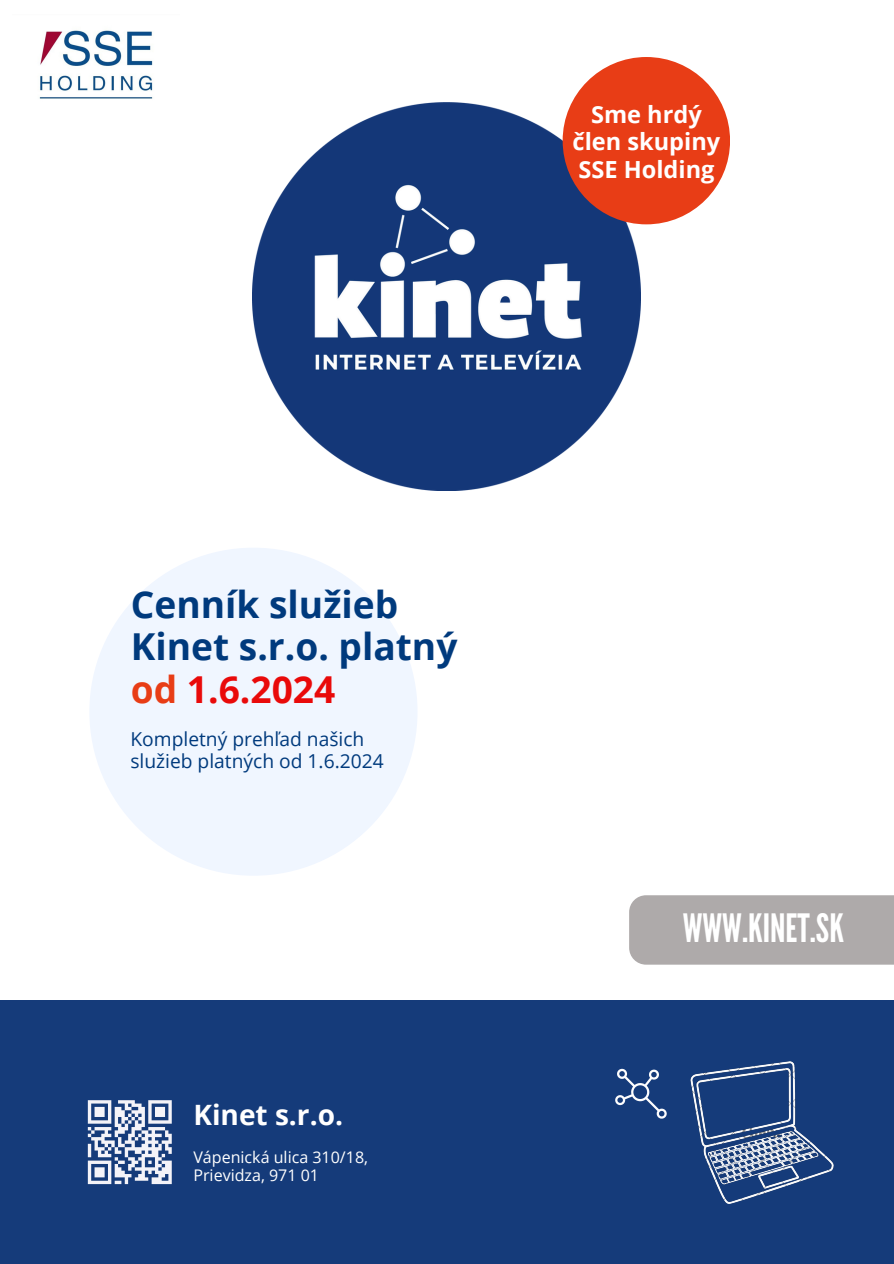
<style>
.page{position:relative;width:894px;height:1264px;background:#fff}
.page>*{position:absolute;margin:0;border:0;box-sizing:border-box;transform-origin:0 0}
.t1{font:39px "League Gothic";color:#fff}
.t2{font:700 37.05px/42.8px "Open Sans";color:#003a7d}
.t3{font:700 28.05px "Open Sans";color:#fff}
.t4{font:700 23.55px/27.2px "Open Sans";color:#fff;text-align:center}
.t5{font:19.2px/22px "Open Sans";color:#003a7d}
.t6{font:16.05px "Open Sans";color:#fff}
.s1{color:#e83d16}
.s2{color:#e90a0a}
</style>
<div class="page">
<div style="left:0;top:1000px;width:893px;height:263px;background:#153b7a"></div>
<svg style="left:615px;top:1068px;width:51px;height:50px"></svg>
<img style="left:252px;top:102px;width:388px;height:388px">
<div style="left:629px;top:895px;width:264px;height:69px;background:#aeaaaa"></div>
<hr style="left:88px;top:1100px;width:23px;height:3px;background:#f4f3f8">
<hr style="left:118px;top:1100px;width:17px;height:3px;background:#f4f3f8">
<hr style="left:148px;top:1100px;width:24px;height:3px;background:#f4f3f8">
<svg style="left:88px;top:1103px;width:84px;height:81px"></svg>
<svg style="left:151px;top:1180px;width:21px;height:4px"></svg>
<img style="left:690px;top:1061px;width:143px;height:141px">
<div style="left:89px;top:547px;width:328px;height:328px;background:#f0f6ff;border-radius:50%"></div>
<div style="left:562px;top:57px;width:167px;height:167px;background:#e83d16;border-radius:50%"></div>
<img style="left:39px;top:30px;width:114px;height:69px">
<p class="t4" style="left:572px;top:101px;width:149px">Sme hrdý člen skupiny<br>SSE Holding</p>
<p class="t2" style="left:131px;top:582px;width:328px">Cenník služieb<br>Kinet s.r.o. platný <span class="s1">od</span> <span class="s2">1.6.2024</span></p>
<p class="t5" style="left:130px;top:727px;width:255px">Kompletný prehľad našich služieb platných od 1.6.2024</p>
<h1 class="t3" style="left:193px;top:1095px;width:151px">Kinet s.r.o.</h1>
<p class="t6" style="left:193px;top:1146px;width:176px">Vápenická ulica 310/18,</p>
<h2 class="t6" style="left:193px;top:1164px;width:127px">Prievidza, 971 01</h2>
<h1 class="t1" style="left:682px;top:905px;width:163px">WWW.KINET.SK</h1>
</div>
